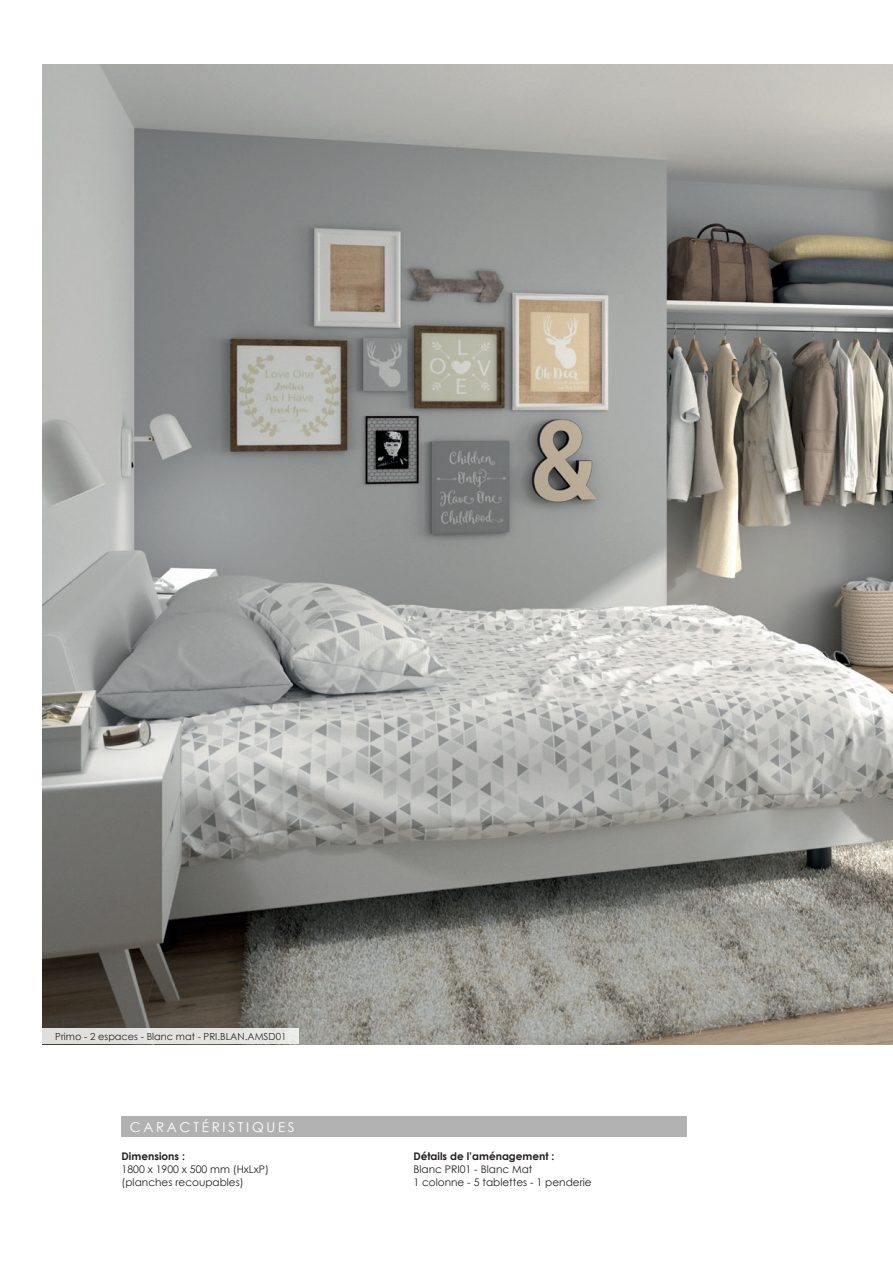
<style>
.page{position:relative;width:893px;height:1263px;background:#fff}
.page>*{position:absolute;margin:0;border:0;box-sizing:border-box;transform-origin:0 0}
.t1{font:13.5px "Century Gothic";letter-spacing:.2em;color:#fff}
.t2{font:10.5px/12.6px "Century Gothic";color:#231f20}
.t3{font:700 10.5px "Century Gothic";color:#231f20}
.t4{font:9.75px "Century Gothic";color:#231f20}
</style>
<div class="page">
<img style="left:43px;top:65px;width:850px;height:979px">
<div style="left:43px;top:1028px;width:256px;height:16px;background:#e2e2df"></div>
<div style="left:122px;top:1116px;width:565px;height:21px;background:#b1b1b2"></div>
<p class="t4" style="left:55px;top:1029px;width:233px">Primo - 2 espaces - Blanc mat - PRI.BLAN.AMSD01</p>
<p class="t1" style="left:130px;top:1118px;width:166px">CARACTÉRISTIQUES</p>
<p class="t3" style="left:122px;top:1148px;width:65px">Dimensions :</p>
<p class="t2" style="left:122px;top:1163px;width:149px">1800 x 1900 x 500 mm (HxLxP) (planches recoupables)</p>
<p class="t3" style="left:413px;top:1148px;width:143px">Détails de l’aménagement :</p>
<p class="t2" style="left:413px;top:1163px;width:180px">Blanc PRI01 - Blanc Mat<br>1 colonne - 5 tablettes - 1 penderie</p>
</div>
